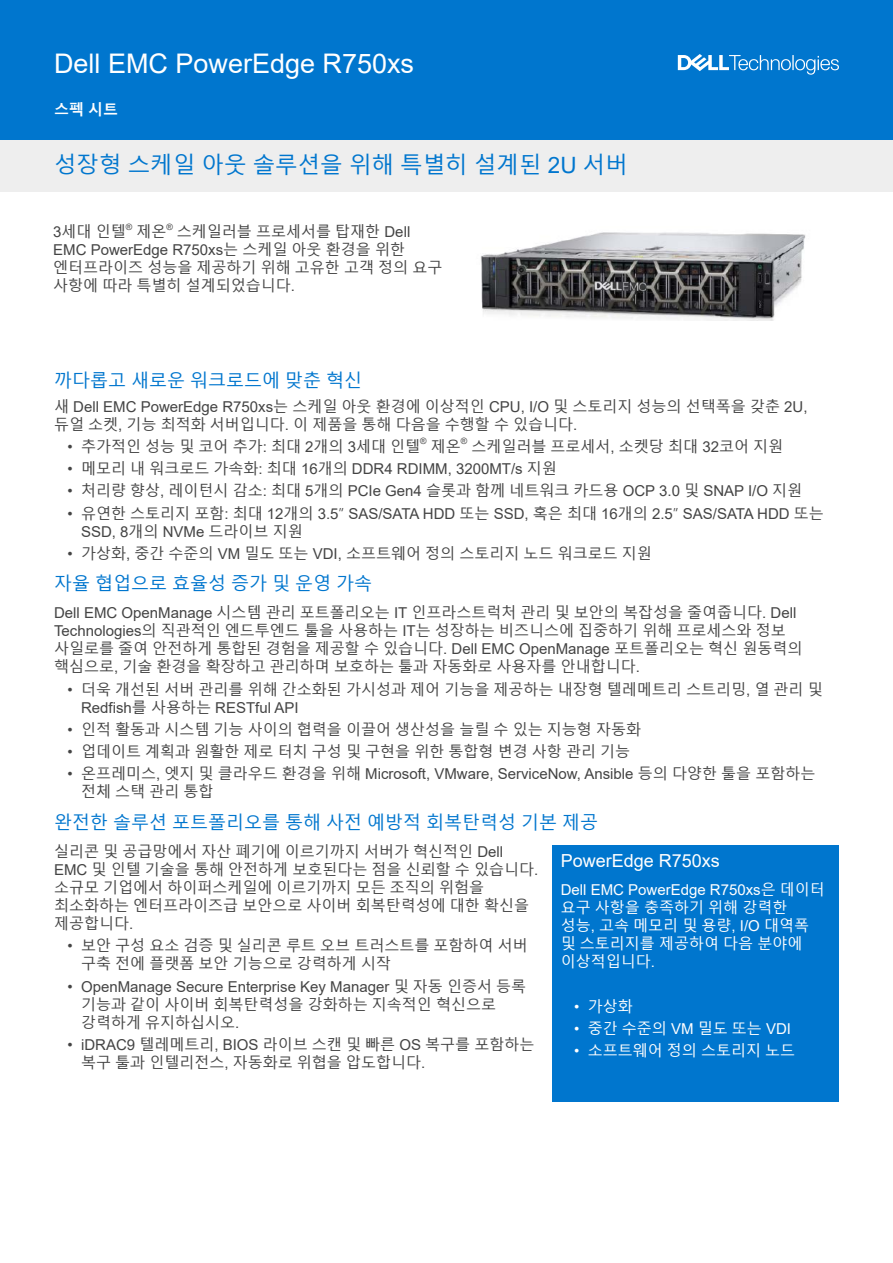
<style>
.page{position:relative;width:893px;height:1263px;background:#fff}
.page>*{position:absolute;margin:0;border:0;box-sizing:border-box;transform-origin:0 0}
.t1{font:27px "Arial";color:#fff}
.t2{font:22.5px "Malgun Gothic";color:#0076ce}
.t3{font:18px "Malgun Gothic";color:#0076ce}
.t4{font:18px "Arial";color:#fff}
.t5{font:15px/18px "Malgun Gothic";color:#444}
.t6{font:15px/18px "Arial";color:#444}
.t7{font:15px/18px "Malgun Gothic";color:#fff}
.t8{font:15px "Arial";color:#fff}
.t9{font:700 15px "Malgun Gothic";color:#fff}
.t10{font:8.7px "Arial";color:#444}
.s1{font-family:"Arial"}
.s2{font-family:"Malgun Gothic"}
</style>
<div class="page">
<div style="left:0;top:0;width:893px;height:141px;background:#0076ce"></div>
<div style="left:0;top:141px;width:893px;height:51px;background:#eee"></div>
<svg style="left:678px;top:54px;width:161px;height:21px"></svg>
<div style="left:552px;top:845px;width:287px;height:256px;background:#0076ce"></div>
<img style="left:481px;top:232px;width:325px;height:89px">
<h1 class="t1" style="left:54px;top:45px;width:362px">Dell EMC PowerEdge R750xs</h1>
<p class="t9" style="left:54px;top:101px;width:66px">스펙 시트</p>
<h2 class="t2" style="left:54px;top:152px;width:575px">성장형 스케일 아웃 솔루션을 위해 특별히 설계된 <span class="s1">2U</span> 서버</h2>
<p class="t5" style="left:53px;top:223px;width:74px"><span class="s1">3</span>세대 인텔</p>
<p class="t10" style="left:126px;top:221px;width:8px">®</p>
<p class="t5" style="left:136px;top:223px;width:31px">제온</p>
<p class="t10" style="left:166px;top:221px;width:8px">®</p>
<p class="t5" style="left:177px;top:223px;width:235px">스케일러블 프로세서를 탑재한 <span class="s1">Dell</span></p>
<p class="t6" style="left:53px;top:241px;width:353px">EMC PowerEdge R750xs<span class="s2">는 스케일 아웃 환경을 위한</span></p>
<p class="t5" style="left:53px;top:259px;width:391px">엔터프라이즈 성능을 제공하기 위해 고유한 고객 정의 요구 사항에 따라 특별히 설계되었습니다<span class="s1">.</span></p>
<p class="t3" style="left:54px;top:370px;width:310px">까다롭고 새로운 워크로드에 맞춘 혁신</p>
<p class="t6" style="left:54px;top:397px;width:755px"><span class="s2">새</span> Dell EMC PowerEdge R750xs<span class="s2">는 스케일 아웃 환경에 이상적인</span> CPU, I/O <span class="s2">및 스토리지 성능의 선택폭을 갖춘</span> 2U,</p>
<p class="t5" style="left:54px;top:415px;width:525px">듀얼 소켓<span class="s1">,</span> 기능 최적화 서버입니다<span class="s1">.</span> 이 제품을 통해 다음을 수행할 수 있습니다<span class="s1">.</span></p>
<p class="t5" style="left:68px;top:438px;width:354px"><span class="s1">•</span> 추가적인 성능 및 코어 추가<span class="s1">:</span> 최대 <span class="s1">2</span>개의 <span class="s1">3</span>세대 인텔</p>
<p class="t10" style="left:420px;top:435px;width:8px">®</p>
<p class="t5" style="left:431px;top:438px;width:31px">제온</p>
<p class="t10" style="left:461px;top:435px;width:8px">®</p>
<p class="t5" style="left:471px;top:438px;width:313px">스케일러블 프로세서<span class="s1">,</span> 소켓당 최대 <span class="s1">32</span>코어 지원</p>
<p class="t6" style="left:67px;top:460px;width:491px">• <span class="s2">메모리 내 워크로드 가속화</span>: <span class="s2">최대</span> 16<span class="s2">개의</span> DDR4 RDIMM, 3200MT/s <span class="s2">지원</span></p>
<p class="t5" style="left:67px;top:482px;width:736px"><span class="s1">•</span> 처리량 향상<span class="s1">,</span> 레이턴시 감소<span class="s1">:</span> 최대 <span class="s1">5</span>개의 <span class="s1">PCIe Gen4</span> 슬롯과 함께 네트워크 카드용 <span class="s1">OCP 3.0</span> 및 <span class="s1">SNAP I/O</span> 지원</p>
<p class="t6" style="left:81px;top:504px;width:744px;text-indent:-14px">• <span class="s2">유연한 스토리지 포함</span>: <span class="s2">최대</span> 12<span class="s2">개의</span> 3.5<span class="s2">”</span> SAS/SATA HDD <span class="s2">또는</span> SSD, <span class="s2">혹은 최대</span> 16<span class="s2">개의</span> 2.5<span class="s2">”</span> SAS/SATA HDD <span class="s2">또는<br></span>SSD, 8<span class="s2">개의</span> NVMe <span class="s2">드라이브 지원</span></p>
<p class="t5" style="left:67px;top:545px;width:586px"><span class="s1">•</span> 가상화<span class="s1">,</span> 중간 수준의 <span class="s1">VM</span> 밀도 또는 <span class="s1">VDI,</span> 소프트웨어 정의 스토리지 노드 워크로드 지원</p>
<p class="t3" style="left:54px;top:573px;width:320px">자율 협업으로 효율성 증가 및 운영 가속</p>
<p class="t5" style="left:54px;top:604px;width:750px"><span class="s1">Dell EMC OpenManage</span> 시스템 관리 포트폴리오는 <span class="s1">IT</span> 인프라스트럭처 관리 및 보안의 복잡성을 줄여줍니다<span class="s1">. Dell Technologies</span>의 직관적인 엔드투엔드 툴을 사용하는 <span class="s1">IT</span>는 성장하는 비즈니스에 집중하기 위해 프로세스와 정보 사일로를 줄여 안전하게 통합된 경험을 제공할 수 있습니다<span class="s1">. Dell EMC OpenManage</span> 포트폴리오는 혁신 원동력의 핵심으로<span class="s1">,</span> 기술 환경을 확장하고 관리하며 보호하는 툴과 자동화로 사용자를 안내합니다<span class="s1">.</span></p>
<p class="t5" style="left:68px;top:681px;width:757px"><span class="s1">•</span> 더욱 개선된 서버 관리를 위해 간소화된 가시성과 제어 기능을 제공하는 내장형 텔레메트리 스트리밍<span class="s1">,</span> 열 관리 및</p>
<p class="t6" style="left:81px;top:698px;width:219px">Redfish<span class="s2">를 사용하는</span> RESTful API</p>
<p class="t5" style="left:68px;top:721px;width:575px"><span class="s1">•</span> 인적 활동과 시스템 기능 사이의 협력을 이끌어 생산성을 늘릴 수 있는 지능형 자동화</p>
<p class="t5" style="left:68px;top:743px;width:564px"><span class="s1">•</span> 업데이트 계획과 원활한 제로 터치 구성 및 구현을 위한 통합형 변경 사항 관리 기능</p>
<p class="t6" style="left:68px;top:765px;width:749px">• <span class="s2">온프레미스</span>, <span class="s2">엣지 및 클라우드 환경을 위해</span> Microsoft, VMware, ServiceNow, Ansible <span class="s2">등의 다양한 툴을 포함하는</span></p>
<p class="t5" style="left:81px;top:783px;width:134px">전체 스택 관리 통합</p>
<p class="t3" style="left:54px;top:812px;width:546px">완전한 솔루션 포트폴리오를 통해 사전 예방적 회복탄력성 기본 제공</p>
<p class="t5" style="left:54px;top:843px;width:486px">실리콘 및 공급망에서 자산 폐기에 이르기까지 서버가 혁신적인 <span class="s1">Dell<br>EMC</span> 및 인텔 기술을 통해 안전하게 보호된다는 점을 신뢰할 수 있습니다<span class="s1">. </span>소규모 기업에서 하이퍼스케일에 이르기까지 모든 조직의 위험을 최소화하는 엔터프라이즈급 보안으로 사이버 회복탄력성에 대한 확신을 제공합니다<span class="s1">.</span></p>
<p class="t5" style="left:81px;top:937px;width:448px;text-indent:-14px"><span class="s1">•</span> 보안 구성 요소 검증 및 실리콘 루트 오브 트러스트를 포함하여 서버 구축 전에 플랫폼 보안 기능으로 강력하게 시작</p>
<p class="t6" style="left:68px;top:977px;width:460px">• OpenManage Secure Enterprise Key Manager <span class="s2">및 자동 인증서 등록</span></p>
<p class="t5" style="left:81px;top:995px;width:417px">기능과 같이 사이버 회복탄력성을 강화하는 지속적인 혁신으로 강력하게 유지하십시오<span class="s1">.</span></p>
<p class="t5" style="left:81px;top:1036px;width:455px;text-indent:-13px"><span class="s1">• iDRAC9</span> 텔레메트리<span class="s1">, BIOS</span> 라이브 스캔 및 빠른 <span class="s1">OS</span> 복구를 포함하는 복구 툴과 인텔리전스<span class="s1">,</span> 자동화로 위협을 압도합니다<span class="s1">.</span></p>
<p class="t4" style="left:561px;top:848px;width:161px">PowerEdge R750xs</p>
<p class="t8" style="left:561px;top:879px;width:266px">Dell EMC PowerEdge R750xs<span class="s2">은 데이터</span></p>
<p class="t7" style="left:561px;top:899px;width:250px">요구 사항을 충족하기 위해 강력한 성능<span class="s1">,</span> 고속 메모리 및 용량<span class="s1">, I/O</span> 대역폭 및 스토리지를 제공하여 다음 분야에 이상적입니다<span class="s1">.</span></p>
<p class="t7" style="left:574px;top:997px;width:60px"><span class="s1">•</span> 가상화</p>
<p class="t7" style="left:574px;top:1020px;width:218px"><span class="s1">•</span> 중간 수준의 <span class="s1">VM</span> 밀도 또는 <span class="s1">VDI</span></p>
<p class="t7" style="left:574px;top:1042px;width:223px"><span class="s1">•</span> 소프트웨어 정의 스토리지 노드</p>
</div>
